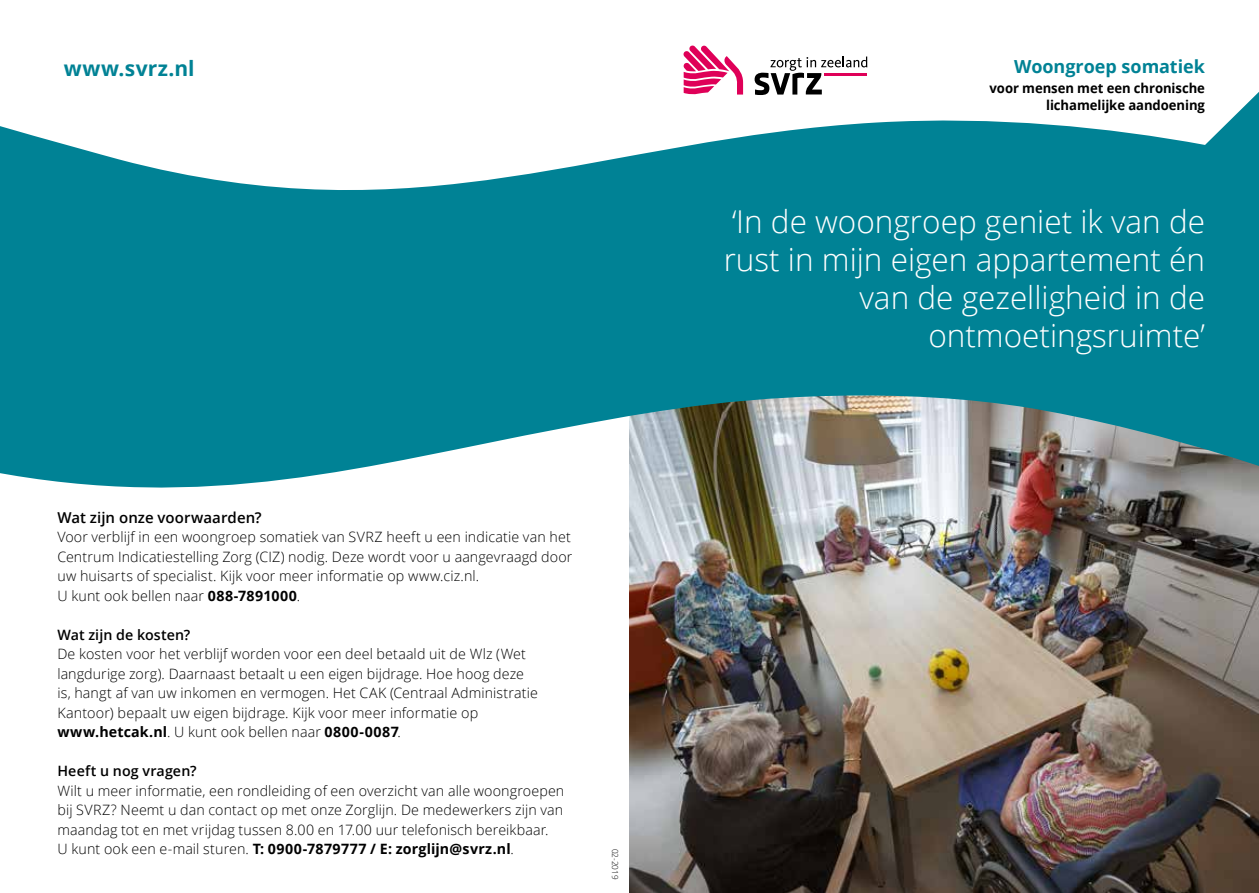
<style>
.page{position:relative;width:1259px;height:893px;background:#fff}
.page>*{position:absolute;margin:0;border:0;box-sizing:border-box;transform-origin:0 0}
.t1{font:300 31.5px/38.1px "Open Sans";color:#fff;text-align:right}
.t2{font:700 21px "Open Sans";letter-spacing:.015em;color:#008295}
.t3{font:700 18px "Open Sans";letter-spacing:-.005em;color:#008295}
.t4{font:600 15px "Open Sans";letter-spacing:.005em;color:#000}
.t5{font:300 14.25px/19.5px "Open Sans";letter-spacing:.01em;color:#000}
.t6{font:600 14.25px "Open Sans";letter-spacing:.01em;color:#000}
.t7{font:700 13.5px/17.2px "Open Sans";letter-spacing:-.005em;color:#000;text-align:right}
.t8{font:300 8.25px "Open Sans";letter-spacing:.005em;color:#000}
.s1{font-weight:700}
</style>
<div class="page">
<img style="left:629px;top:513px;width:630px;height:380px">
<svg style="left:0;top:81px;width:1259px;height:432px;fill:#008295"></svg>
<svg style="left:683px;top:46px;width:60px;height:49px"></svg>
<svg style="left:754px;top:57px;width:113px;height:38px"></svg>
<hr style="left:824px;top:73px;width:43px;height:2px;background:#df0058">
<h2 class="t2" style="left:64px;top:54px;width:132px">www.svrz.nl</h2>
<p class="t4" style="left:57px;top:507px;width:206px">Wat zijn onze voorwaarden?</p>
<p class="t5" style="left:57px;top:527px;width:516px">Voor verblijf in een woongroep somatiek van SVRZ heeft u een indicatie van het Centrum Indicatiestelling Zorg (CIZ) nodig. Deze wordt voor u aangevraagd door uw huisarts of specialist. Kijk voor meer informatie op www.ciz.nl.<br>U kunt ook bellen naar <span class="s1">088-7891000</span>.</p>
<p class="t6" style="left:57px;top:625px;width:134px">Wat zijn de kosten?</p>
<p class="t5" style="left:57px;top:644px;width:482px">De kosten voor het verblijf worden voor een deel betaald uit de Wlz (Wet langdurige zorg). Daarnaast betaalt u een eigen bijdrage. Hoe hoog deze is, hangt af van uw inkomen en vermogen. Het CAK (Centraal Administratie Kantoor) bepaalt uw eigen bijdrage. Kijk voor meer informatie op <span class="s1">www.hetcak.nl</span>. U kunt ook bellen naar <span class="s1">0800-0087</span>.</p>
<p class="t6" style="left:57px;top:761px;width:141px">Heeft u nog vragen?</p>
<p class="t5" style="left:57px;top:780px;width:508px">Wilt u meer informatie, een rondleiding of een overzicht van alle woongroepen bij SVRZ? Neemt u dan contact op met onze Zorglijn. De medewerkers zijn van maandag tot en met vrijdag tussen 8.00 en 17.00 uur telefonisch bereikbaar.<br>U kunt ook een e-mail sturen. <span class="s1">T: 0900-7879777 / E: zorglijn@svrz.nl</span>.</p>
<p class="t8" style="left:621px;top:848px;width:32px;rotate:90deg">02-2019</p>
<p class="t3" style="left:1014px;top:54px;width:192px">Woongroep somatiek</p>
<p class="t7" style="left:989px;top:79px;width:217px">voor mensen met een chronische lichamelijke aandoening</p>
<h1 class="t1" style="left:723px;top:202px;width:483px">‘In de woongroep geniet ik van de rust in mijn eigen appartement én van de gezelligheid in de ontmoetingsruimte’</h1>
</div>
